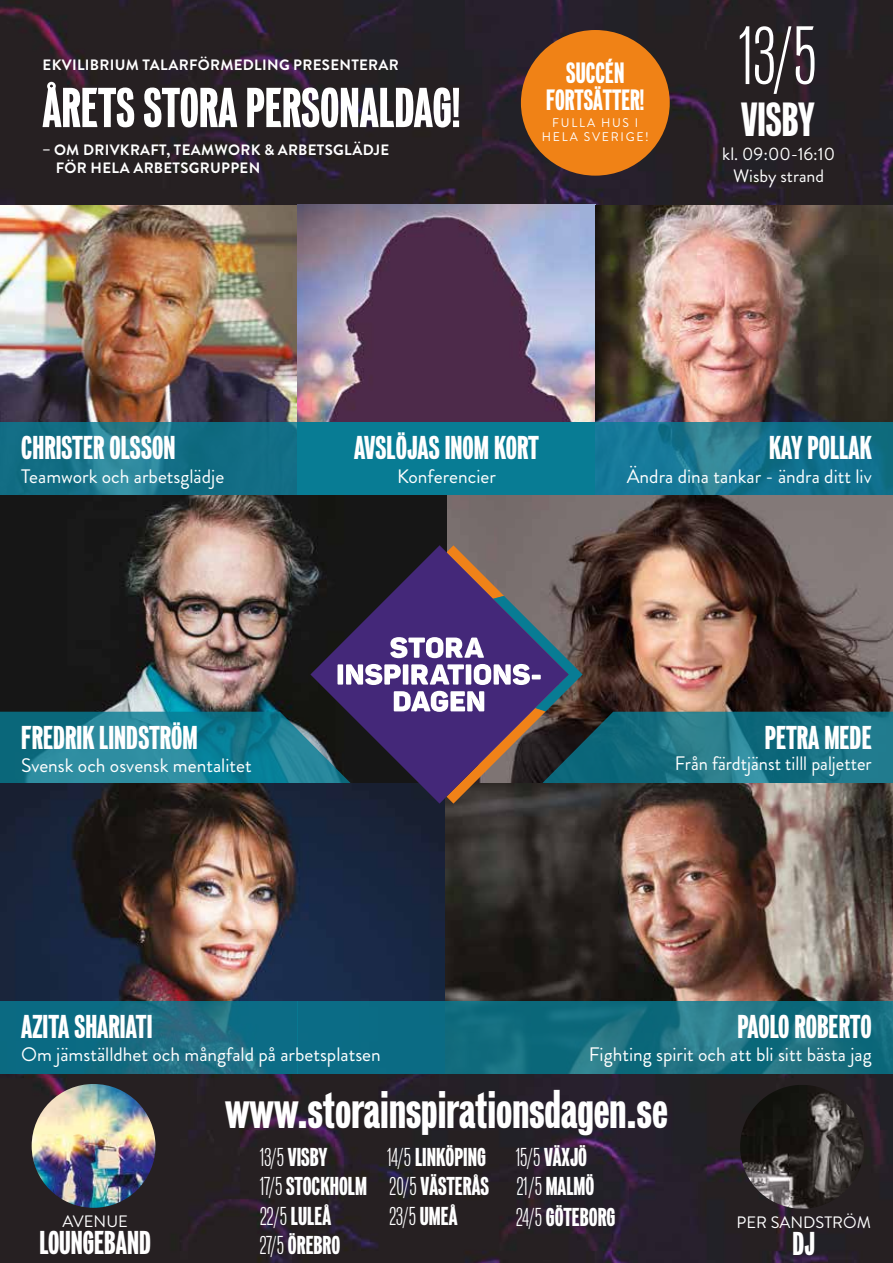
<style>
.page{position:relative;width:893px;height:1263px;background:#fff}
.page>*{position:absolute;margin:0;border:0;box-sizing:border-box;transform-origin:0 0}
.t1{font:100 extra-condensed 75px "Vonnes";color:#fff}
.t2{font:900 extra-condensed 51px "Vonnes";color:#fff}
.t3{font:900 extra-condensed 49.5px "Vonnes";color:#fff}
.t4{font:900 extra-condensed 43.5px "Vonnes";color:#fff}
.t5{font:900 extra-condensed 30px "Vonnes";color:#fff}
.t6{font:900 extra-condensed 26.7px/26.1px "Vonnes";color:#fff;text-align:center}
.t7{font:900 extra-condensed 23.55px "Vonnes";color:#fff}
.t8{font:100 extra-condensed 23.55px "Vonnes";color:#fff}
.t9{font:19.5px "Brandon Grotesque";color:#fff}
.t10{font:19.5px "Brandon Grotesque";color:#fff;scale:.95 1}
.t11{font:18px/21.6px "Brandon Grotesque";color:#fff;text-align:center}
.t12{font:16.5px "Brandon Grotesque";color:#fff}
.t13{font:700 15px/18px "Brandon Grotesque";letter-spacing:.02em;color:#fff}
.t14{font:12.6px/13.5px "Brandon Grotesque";letter-spacing:.14em;color:#fff;text-align:center}
.s1{font-weight:100}
.s2{font-weight:900}
</style>
<div class="page">
<img style="left:0;top:0;width:893px;height:422px">
<img style="left:0;top:1073px;width:893px;height:190px">
<img style="left:0;top:495px;width:446px;height:506px">
<img style="left:494px;top:495px;width:399px;height:50px">
<div style="left:521px;top:30px;width:149px;height:146px;background:#f08216;border-radius:50%"></div>
<svg style="left:0;top:422px;width:298px;height:73px;background:#187389"></svg>
<svg style="left:595px;top:422px;width:298px;height:73px;background:#177490"></svg>
<div style="left:298px;top:422px;width:297px;height:73px;background:#087c94"></div>
<img style="left:445px;top:804px;width:448px;height:197px">
<svg style="left:0;top:1001px;width:298px;height:72px;background:#146c83"></svg>
<svg style="left:595px;top:1001px;width:298px;height:72px;background:#1a7181"></svg>
<div style="left:298px;top:1001px;width:297px;height:72px;background:#0b6b84"></div>
<img style="left:0;top:545px;width:893px;height:259px">
<img style="left:32px;top:1084px;width:123px;height:124px;border-radius:62px">
<img style="left:740px;top:1085px;width:124px;height:123px;border-radius:60px">
<p class="t13" style="left:43px;top:56px;width:358px">EKVILIBRIUM TALARFÖRMEDLING PRESENTERAR</p>
<h2 class="t2" style="left:43px;top:81px;width:419px">ÅRETS STORA PERSONALDAG!</h2>
<p class="t13" style="left:56px;top:141px;width:335px;text-indent:-13px">– OM DRIVKRAFT, TEAMWORK &amp; ARBETSGLÄDJE<br>FÖR HELA ARBETSGRUPPEN</p>
<h3 class="t6" style="left:546px;top:61px;width:100px">SUCCÉN<br>FORTSÄTTER!</h3>
<p class="t14" style="left:542px;top:116px;width:108px">FULLA HUS I<br>HELA SVERIGE!</p>
<h1 class="t1" style="left:740px;top:14px;width:78px">13/5</h1>
<h3 class="t4" style="left:741px;top:97px;width:75px">VISBY</h3>
<p class="t11" style="left:722px;top:144px;width:114px">kl. 09:00-16:10<br>Wisby strand</p>
<h3 class="t5" style="left:21px;top:432px;width:156px">CHRISTER OLSSON</h3>
<p class="t9" style="left:21px;top:463px;width:204px">Teamwork och arbetsglädje</p>
<h3 class="t5" style="left:21px;top:721px;width:178px">FREDRIK LINDSTRÖM</h3>
<p class="t9" style="left:21px;top:752px;width:232px">Svensk och osvensk mentalitet</p>
<h3 class="t5" style="left:354px;top:432px;width:186px">AVSLÖJAS INOM KORT</h3>
<p class="t9" style="left:397px;top:463px;width:100px">Konferencier</p>
<h3 class="t5" style="left:769px;top:432px;width:104px">KAY POLLAK</h3>
<p class="t9" style="left:627px;top:463px;width:246px">Ändra dina tankar - ändra ditt liv</p>
<h3 class="t5" style="left:765px;top:721px;width:108px">PETRA MEDE</h3>
<p class="t10" style="left:675px;top:750px;width:209px">Från färdtjänst tilll paljetter</p>
<h3 class="t5" style="left:21px;top:1010px;width:133px">AZITA SHARIATI</h3>
<h3 class="t5" style="left:737px;top:1010px;width:136px">PAOLO ROBERTO</h3>
<p class="t9" style="left:589px;top:1041px;width:284px">Fighting spirit och att bli sitt bästa jag</p>
<p class="t9" style="left:21px;top:1041px;width:361px">Om jämställdhet och mångfald på arbetsplatsen</p>
<p class="t12" style="left:63px;top:1210px;width:67px">AVENUE</p>
<h3 class="t5" style="left:40px;top:1227px;width:113px">LOUNGEBAND</h3>
<h3 class="t3" style="left:225px;top:1083px;width:444px">www.storainspirationsdagen.se</h3>
<p class="t7" style="left:260px;top:1145px;width:69px"><span class="s1">13/5</span> VISBY</p>
<p class="t7" style="left:388px;top:1145px;width:100px"><span class="s1">14/5</span> LINKÖPING</p>
<p class="t7" style="left:516px;top:1145px;width:72px"><span class="s1">15/5</span> VÄXJÖ</p>
<p class="t7" style="left:390px;top:1173px;width:101px"><span class="s1">20/5</span> VÄSTERÅS</p>
<p class="t7" style="left:260px;top:1203px;width:73px"><span class="s1">22/5</span> LULEÅ</p>
<p class="t7" style="left:516px;top:1204px;width:101px"><span class="s1">24/5</span> GÖTEBORG</p>
<p class="t7" style="left:517px;top:1174px;width:79px"><span class="s1">21/5</span> MALMÖ</p>
<p class="t7" style="left:260px;top:1173px;width:109px"><span class="s1">17/5</span> STOCKHOLM</p>
<p class="t8" style="left:389px;top:1203px;width:69px">23/5 <span class="s2">UMEÅ</span></p>
<p class="t7" style="left:260px;top:1232px;width:82px"><span class="s1">27/5</span> ÖREBRO</p>
<p class="t12" style="left:737px;top:1211px;width:136px">PER SANDSTRÖM</p>
<h3 class="t5" style="left:792px;top:1228px;width:24px">DJ</h3>
</div>
